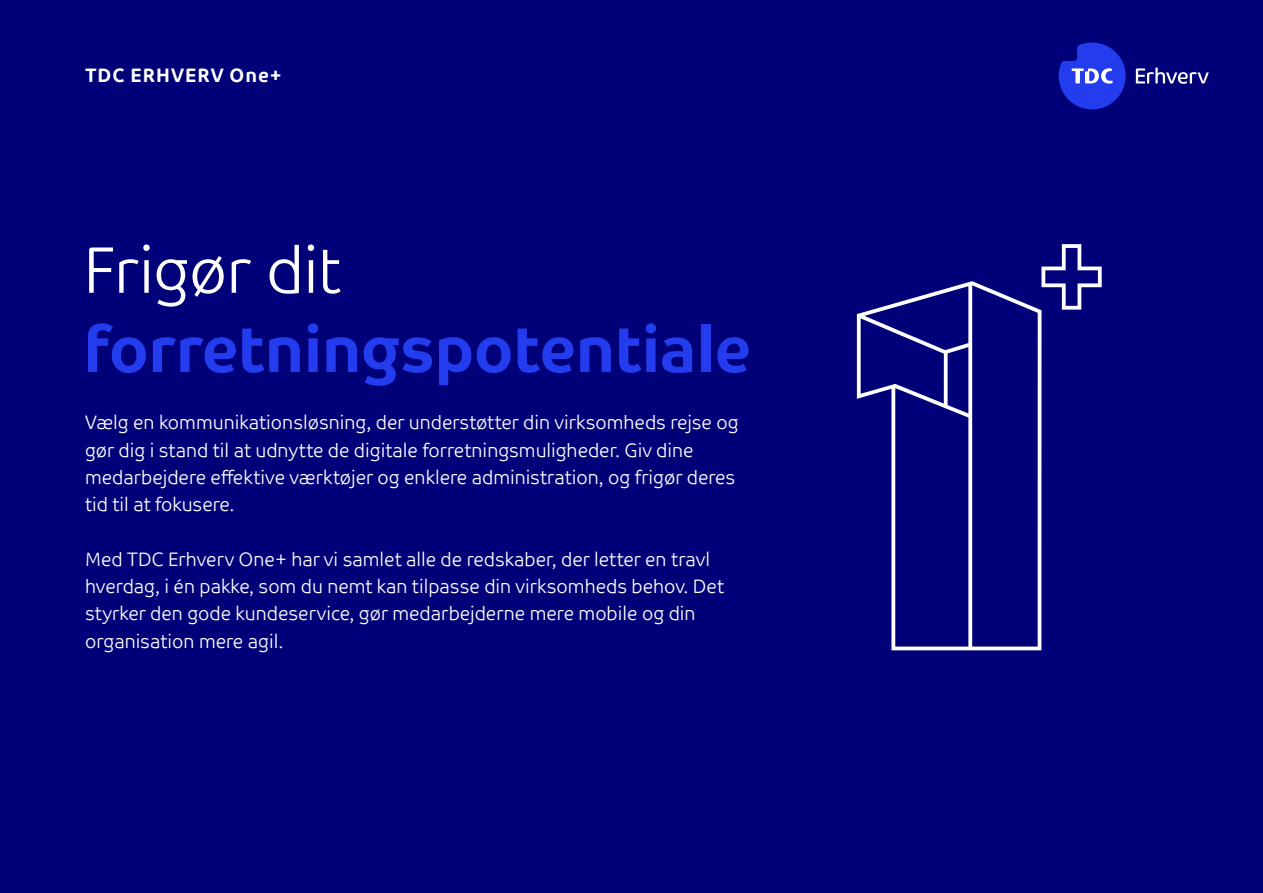
<style>
.page{position:relative;width:1263px;height:893px;background:#000078}
.page>*{position:absolute;margin:0;border:0;box-sizing:border-box;transform-origin:0 0}
.t1{font:700 66px "TDC";letter-spacing:-.01em;color:#233ced}
.t2{font:66px "TDC Light";letter-spacing:-.015em;color:#fff}
.t3{font:19.5px/27.3px "TDC Light";color:#fff}
.t4{font:700 19.5px "TDC";letter-spacing:.055em;color:#fff}
</style>
<div class="page">
<svg style="left:1041px;top:244px;width:61px;height:66px"></svg>
<svg style="left:857px;top:281px;width:184px;height:369px"></svg>
<svg style="left:1136px;top:68px;width:73px;height:16px"></svg>
<svg style="left:1059px;top:42px;width:67px;height:67px"></svg>
<p class="t4" style="left:85px;top:64px;width:198px">TDC ERHVERV One+</p>
<h1 class="t2" style="left:83px;top:233px;width:259px">Frigør dit</h1>
<h1 class="t1" style="left:83px;top:308px;width:669px">forretningspotentiale</h1>
<p class="t3" style="left:85px;top:409px;width:655px">Vælg en kommunikationsløsning, der understøtter din virksomheds rejse og gør dig i stand til at udnytte de digitale forretningsmuligheder. Giv dine medarbejdere effektive værktøjer og enklere administration, og frigør deres tid til at fokusere.</p>
<p class="t3" style="left:85px;top:546px;width:640px">Med TDC Erhverv One+ har vi samlet alle de redskaber, der letter en travl hverdag, i én pakke, som du nemt kan tilpasse din virksomheds behov. Det styrker den gode kundeservice, gør medarbejderne mere mobile og din organisation mere agil.</p>
</div>
